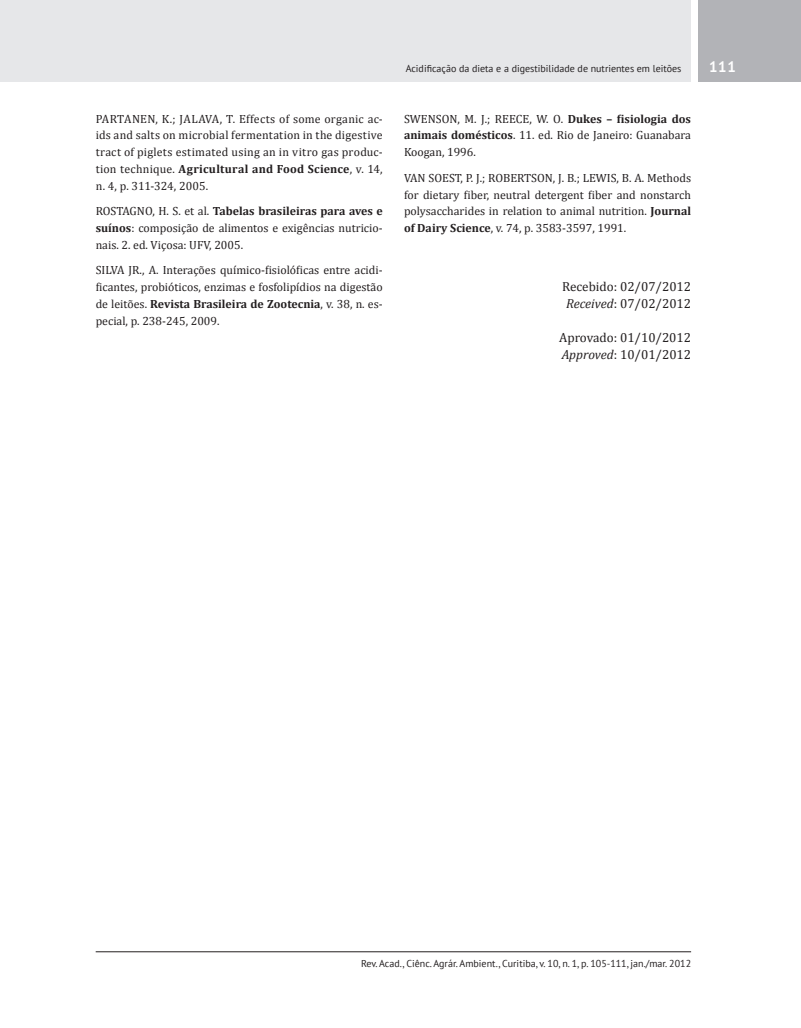
<style>
.page{position:relative;width:801px;height:1028px;background:#fff}
.page>*{position:absolute;margin:0;border:0;box-sizing:border-box;transform-origin:0 0}
.t1{font:700 15px "PT Sans";color:#fff}
.Corpo_de_texto_-_Dir{font:13.12px "Cambria";color:#231f20}
.Referências{font:11.88px/16.9px "Cambria";color:#231f20;text-align:justify}
.t2{font:10px "PT Sans";color:#231f20}
.s1{font-weight:700}
.s2{font-style:italic}
</style>
<div class="page">
<div style="left:18px;top:0;width:673px;height:82px;background:#e6e7e9"></div>
<div style="left:0;top:0;width:18px;height:82px;background:#e6e7e9"></div>
<div style="left:698px;top:0;width:103px;height:82px;background:#b2b3b7"></div>
<hr style="left:96px;top:951px;width:595px;height:1px;background:#231f20">
<p class="Referências" style="left:96px;top:110px;width:289px">PARTANEN, K.; JALAVA, T. Effects of some organic ac&shy;ids and salts on microbial fermentation in the digestive tract of piglets estimated using an in vitro gas produc&shy;tion technique. <span class="s1">Agricultural and Food Science</span>, v. 14, n. 4, p. 311-324, 2005.</p>
<p class="Referências" style="left:96px;top:203px;width:289px">ROSTAGNO, H. S. et al. <span class="s1">Tabelas brasileiras para aves e suínos</span>: composição de alimentos e exigências nutricio&shy;nais. 2. ed. Viçosa: UFV, 2005.</p>
<p class="Referências" style="left:96px;top:262px;width:289px">SILVA JR., A. Interações químico-fisiolóficas entre acidi&shy;ficantes, probióticos, enzimas e fosfolipídios na digestão de leitões. <span class="s1">Revista Brasileira de Zootecnia</span>, v. 38, n. es&shy;pecial, p. 238-245, 2009.</p>
<p class="t2" style="left:406px;top:62px;width:277px">Acidificação da dieta e a digestibilidade de nutrientes em leitões</p>
<p class="t1" style="left:709px;top:57px;width:29px">111</p>
<p class="Referências" style="left:404px;top:110px;width:289px">SWENSON, M. J.; REECE, W. O. <span class="s1">Dukes – fisiologia dos animais domésticos</span>. 11. ed. Rio de Janeiro: Guanabara Koogan, 1996.</p>
<p class="Referências" style="left:404px;top:169px;width:289px">VAN SOEST, P. J.; ROBERTSON, J. B.; LEWIS, B. A. Methods for dietary fiber, neutral detergent fiber and nonstarch polysaccharides in relation to animal nutrition. <span class="s1">Journal of Dairy Science</span>, v. 74, p. 3583-3597, 1991.</p>
<p class="Corpo_de_texto_-_Dir" style="left:562px;top:279px;width:130px">Recebido: 02/07/2012</p>
<p class="Corpo_de_texto_-_Dir" style="left:566px;top:296px;width:126px"><span class="s2">Received</span>: 07/02/2012</p>
<p class="Corpo_de_texto_-_Dir" style="left:559px;top:330px;width:133px">Aprovado: 01/10/2012</p>
<p class="Corpo_de_texto_-_Dir" style="left:562px;top:347px;width:131px"><span class="s2">Approved</span>: 10/01/2012</p>
<p class="t2" style="left:361px;top:956px;width:331px">Rev. Acad., Ciênc. Agrár. Ambient., Curitiba, v. 10, n. 1, p. 105-111, jan./mar. 2012</p>
</div>
